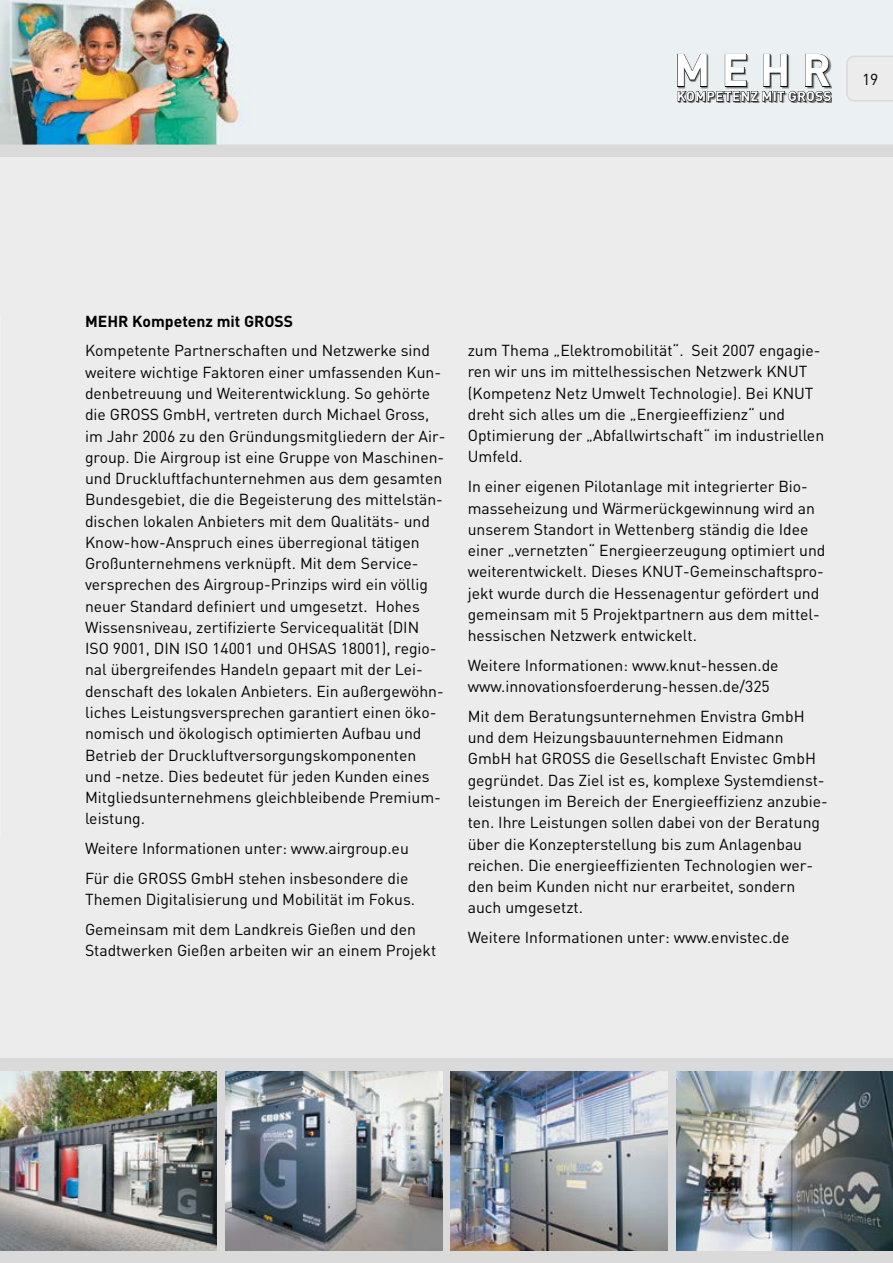
<style>
.page{position:relative;width:893px;height:1263px;background:#fff}
.page>*{position:absolute;margin:0;border:0;box-sizing:border-box;transform-origin:0 0}
.t1{font:700 45px "DIN Pro";color:#fff}
.t2{font:15.75px/21.3px "DIN Pro";color:#000}
.t3{font:700 15.75px "DIN Pro";color:#000}
.t4{font:700 13.5px "DIN Pro";letter-spacing:.025em;color:#fff}
</style>
<div class="page">
<div style="left:0;top:157px;width:893px;height:902px;background:#ececed"></div>
<div style="left:0;top:1059px;width:893px;height:204px;background:#dadada"></div>
<div style="left:0;top:145px;width:893px;height:12px;background:#dadada"></div>
<img style="left:676px;top:1071px;width:217px;height:179px">
<img style="left:225px;top:1071px;width:217px;height:179px">
<img style="left:451px;top:1071px;width:217px;height:179px">
<img style="left:0;top:0;width:893px;height:145px">
<img style="left:678px;top:55px;width:154px;height:48px">
<svg style="left:677px;top:54px;width:154px;height:48px;background:#969a9b"></svg>
<img style="left:0;top:1071px;width:217px;height:179px">
<svg style="left:846px;top:56px;width:47px;height:46px;background:#eaeaeb"></svg>
<h1 class="t1" style="left:674px;top:40px;width:159px">MEHR</h1>
<p class="t4" style="left:677px;top:87px;width:156px">KOMPETENZ MIT GROSS</p>
<p class="t2" style="left:862px;top:68px;width:18px">19</p>
<p class="t3" style="left:85px;top:310px;width:209px">MEHR Kompetenz mit GROSS</p>
<p class="t2" style="left:85px;top:339px;width:362px">Kompetente Partnerschaften und Netzwerke sind weitere wichtige Faktoren einer umfassenden Kun&shy;denbetreuung und Weiterentwicklung. So gehörte die GROSS GmbH, vertreten durch Michael Gross, im Jahr 2006 zu den Gründungsmitgliedern der Air&shy;group. Die Airgroup ist eine Gruppe von Maschinen&shy;und Druckluftfachunternehmen aus dem gesamten Bundesgebiet, die die Begeisterung des mittelstän&shy;dischen lokalen Anbieters mit dem Qualitäts- und Know-how-Anspruch eines überregional tätigen Großunternehmens verknüpft. Mit dem Service&shy;versprechen des Airgroup-Prinzips wird ein völlig neuer Standard definiert und umgesetzt. Hohes Wissensniveau, zertifizierte Servicequalität (DIN ISO 9001, DIN ISO 14001 und OHSAS 18001), regio&shy;nal übergreifendes Handeln gepaart mit der Lei&shy;denschaft des lokalen Anbieters. Ein außergewöhn&shy;liches Leistungsversprechen garantiert einen öko&shy;nomisch und ökologisch optimierten Aufbau und Betrieb der Druckluftversorgungskomponenten und -netze. Dies bedeutet für jeden Kunden eines Mitgliedsunternehmens gleichbleibende Premium&shy;leistung.</p>
<p class="t2" style="left:85px;top:833px;width:325px;line-height:29.7px">Weitere Informationen unter: www.airgroup.eu<br>Für die GROSS GmbH stehen insbesondere die</p>
<p class="t2" style="left:85px;top:884px;width:332px;line-height:29.7px">Themen Digitalisierung und Mobilität im Fokus.<br>Gemeinsam mit dem Landkreis Gießen und den</p>
<p class="t2" style="left:85px;top:939px;width:353px">Stadtwerken Gießen arbeiten wir an einem Projekt</p>
<p class="t2" style="left:468px;top:339px;width:358px">zum Thema „Elektromobilität“. Seit 2007 engagie&shy;ren wir uns im mittelhessischen Netzwerk KNUT (Kompetenz Netz Umwelt Technologie). Bei KNUT dreht sich alles um die „Energieeffizienz“ und Optimierung der „Abfallwirtschaft“ im industriellen Umfeld.</p>
<p class="t2" style="left:468px;top:475px;width:359px">In einer eigenen Pilotanlage mit integrierter Bio&shy;masseheizung und Wärmerückgewinnung wird an unserem Standort in Wettenberg ständig die Idee einer „vernetzten“ Energieerzeugung optimiert und weiterentwickelt. Dieses KNUT-Gemeinschaftspro&shy;jekt wurde durch die Hessenagentur gefördert und gemeinsam mit 5 Projektpartnern aus dem mittel&shy;hessischen Netzwerk entwickelt.</p>
<p class="t2" style="left:468px;top:654px;width:312px">Weitere Informationen: www.knut-hessen.de www.innovationsfoerderung-hessen.de/325</p>
<p class="t2" style="left:468px;top:705px;width:362px">Mit dem Beratungsunternehmen Envistra GmbH und dem Heizungsbauunternehmen Eidmann GmbH hat GROSS die Gesellschaft Envistec GmbH gegründet. Das Ziel ist es, komplexe Systemdienst&shy;leistungen im Bereich der Energieeffizienz anzubie&shy;ten. Ihre Leistungen sollen dabei von der Beratung über die Konzepterstellung bis zum Anlagenbau reichen. Die energieeffizienten Technologien wer&shy;den beim Kunden nicht nur erarbeitet, sondern auch umgesetzt.</p>
<p class="t2" style="left:468px;top:926px;width:323px">Weitere Informationen unter: www.envistec.de</p>
</div>
